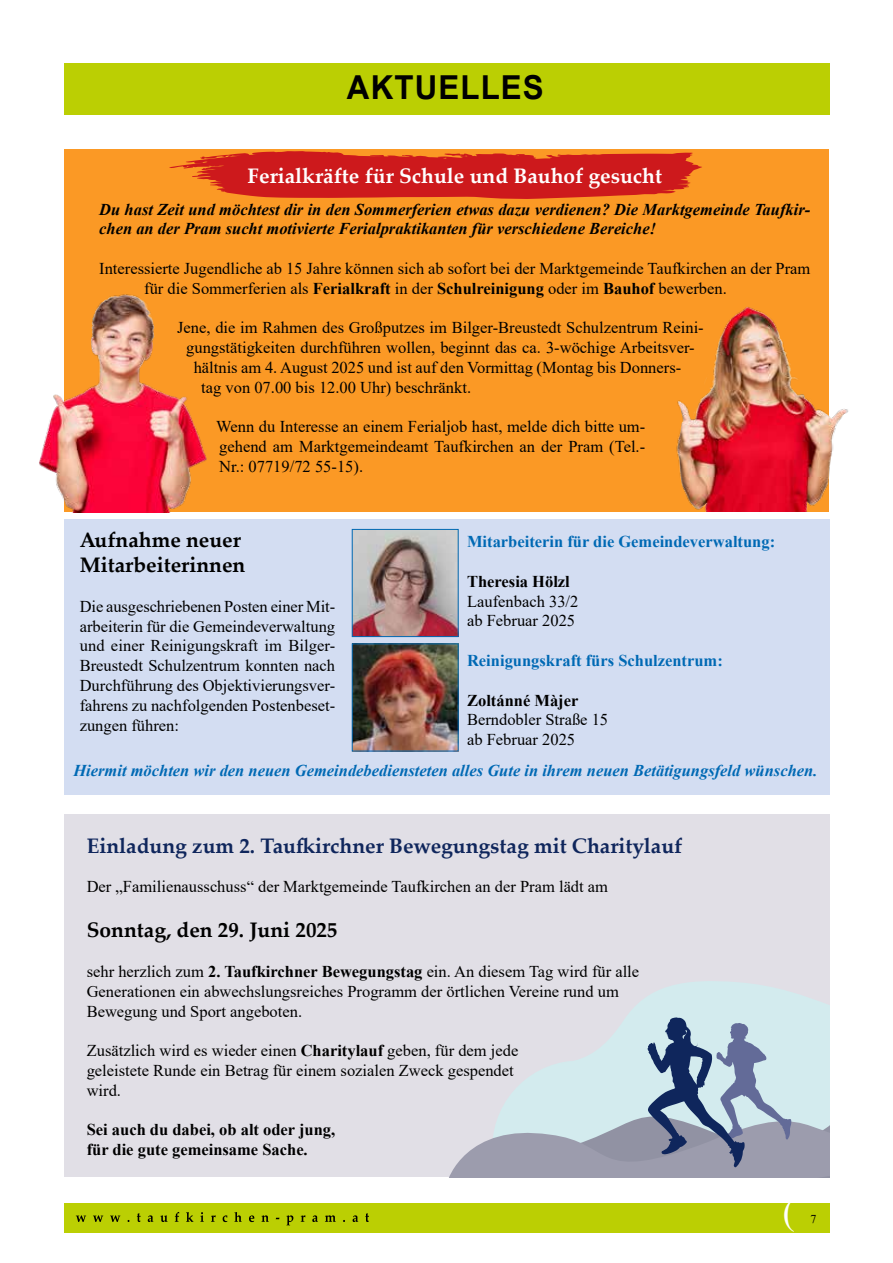
<style>
.page{position:relative;width:893px;height:1263px;background:#fff}
.page>*{position:absolute;margin:0;border:0;box-sizing:border-box;transform-origin:0 0}
.t1{font:700 33px "Arial";letter-spacing:.035em;color:#000;scale:.95 1}
.t2{font:700 21px "Palatino Linotype";color:#0f265c}
.t3{font:700 21px/25.2px "Palatino Linotype";color:#000}
.t4{font:700 21px "Palatino Linotype";color:#fff}
.t5{font:16.5px/19.8px "Times New Roman";color:#000}
.t6{font:italic 700 16.5px/19.8px "Times New Roman";color:#000}
.t7{font:italic 700 16.5px "Times New Roman";color:#0069b4}
.t8{font:700 16.5px/19.8px "Times New Roman";color:#000}
.t9{font:700 16.5px "Times New Roman";color:#0069b4}
.t10{font:12px "Times New Roman";color:#000}
.s1{font-weight:700}
</style>
<div class="page">
<div style="left:64px;top:1203px;width:765px;height:30px;background:#bbcf03"></div>
<svg style="left:76px;top:1212px;width:293px;height:13px"></svg>
<div style="left:64px;top:519px;width:766px;height:276px;background:#d3ddf2"></div>
<div style="left:64px;top:814px;width:766px;height:363px;background:#e1dfe6"></div>
<svg style="left:627px;top:981px;width:203px;height:36px;fill:#d3ebee"></svg>
<div style="left:64px;top:63px;width:765px;height:51px;background:#bbcf03"></div>
<div style="left:64px;top:149px;width:765px;height:363px;background:#fb9925"></div>
<svg style="left:169px;top:151px;width:533px;height:48px"></svg>
<img style="left:39px;top:294px;width:168px;height:219px">
<img style="left:676px;top:307px;width:172px;height:205px">
<img style="left:354px;top:531px;width:103px;height:104px">
<div style="left:352px;top:529px;width:107px;height:108px;border:1px solid #0069b4"></div>
<img style="left:354px;top:645px;width:103px;height:104px">
<div style="left:352px;top:643px;width:107px;height:108px;border:1px solid #0069b4"></div>
<svg style="left:449px;top:1017px;width:381px;height:160px"></svg>
<h1 class="t1" style="left:347px;top:64px;width:209px">AKTUELLES</h1>
<p class="t4" style="left:247px;top:161px;width:416px">Ferialkräfte für Schule und Bauhof gesucht</p>
<p class="t6" style="left:99px;top:199px;width:713px">Du hast Zeit und möchtest dir in den Sommerferien etwas dazu verdienen? Die Marktgemeinde Taufkir&shy;chen an der Pram sucht motivierte Ferialpraktikanten für verschiedene Bereiche!</p>
<p class="t5" style="left:144px;top:258px;width:668px;text-indent:-45px">Interessierte Jugendliche ab 15 Jahre können sich ab sofort bei der Marktgemeinde Taufkirchen an der Pram für die Sommerferien als <span class="s1">Ferialkraft</span> in der <span class="s1">Schulreinigung</span> oder im <span class="s1">Bauhof</span> bewerben.</p>
<p class="t5" style="left:177px;top:317px;width:528px">Jene, die im Rahmen des Großputzes im Bilger-Breustedt Schulzentrum Reini-</p>
<p class="t5" style="left:186px;top:337px;width:510px">gungstätigkeiten durchführen wollen, beginnt das ca. 3-wöchige Arbeitsver-</p>
<p class="t5" style="left:194px;top:357px;width:489px">hältnis am 4. August 2025 und ist auf den Vormittag (Montag bis Donners-</p>
<p class="t5" style="left:201px;top:377px;width:271px">tag von 07.00 bis 12.00 Uhr) beschränkt.</p>
<p class="t5" style="left:216px;top:416px;width:431px;text-align:justify">Wenn du Interesse an einem Ferialjob hast, melde dich bitte um&shy;gehend am Marktgemeindeamt Taufkirchen an der Pram (Tel.- Nr.: 07719/72 55-15).</p>
<p class="t3" style="left:80px;top:526px;width:167px">Aufnahme neuer<br>Mitarbeiterinnen</p>
<p class="t5" style="left:80px;top:596px;width:257px;text-align:justify">Die ausgeschriebenen Posten einer Mit&shy;arbeiterin für die Gemeindeverwaltung und einer Reinigungskraft im Bilger-Breustedt Schulzentrum konnten nach Durchführung des Objektivierungsver&shy;fahrens zu nachfolgenden Postenbeset&shy;zungen führen:</p>
<p class="t9" style="left:467px;top:530px;width:310px">Mitarbeiterin für die Gemeindeverwaltung:</p>
<p class="t8" style="left:467px;top:571px;width:104px">Theresia Hölzl</p>
<p class="t5" style="left:467px;top:591px;width:113px">Laufenbach 33/2 ab Februar 2025</p>
<p class="t9" style="left:467px;top:648px;width:257px">Reinigungskraft fürs Schulzentrum:</p>
<p class="t8" style="left:467px;top:690px;width:113px">Zoltánné Màjer</p>
<p class="t5" style="left:467px;top:709px;width:143px">Berndobler Straße 15 ab Februar 2025</p>
<p class="t7" style="left:73px;top:758px;width:745px">Hiermit möchten wir den neuen Gemeindebediensteten alles Gute in ihrem neuen Betätigungsfeld wünschen.</p>
<p class="t2" style="left:87px;top:831px;width:597px">Einladung zum 2. Taufkirchner Bewegungstag mit Charitylauf</p>
<p class="t5" style="left:87px;top:876px;width:523px">Der „Familienausschuss“ der Marktgemeinde Taufkirchen an der Pram lädt am</p>
<p class="t3" style="left:87px;top:917px;width:252px">Sonntag, den 29. Juni 2025</p>
<p class="t5" style="left:87px;top:961px;width:554px">sehr herzlich zum <span class="s1">2. Taufkirchner Bewegungstag</span> ein. An diesem Tag wird für alle<br>Generationen ein abwechslungsreiches Programm der örtlichen Vereine rund um<br>Bewegung und Sport angeboten.</p>
<p class="t5" style="left:87px;top:1040px;width:433px">Zusätzlich wird es wieder einen <span class="s1">Charitylauf</span> geben, für dem jede geleistete Runde ein Betrag für einem sozialen Zweck gespendet wird.</p>
<p class="t8" style="left:87px;top:1119px;width:250px">Sei auch du dabei, ob alt oder jung, für die gute gemeinsame Sache.</p>
<p class="t10" style="left:810px;top:1210px;width:7px">7</p>
</div>
